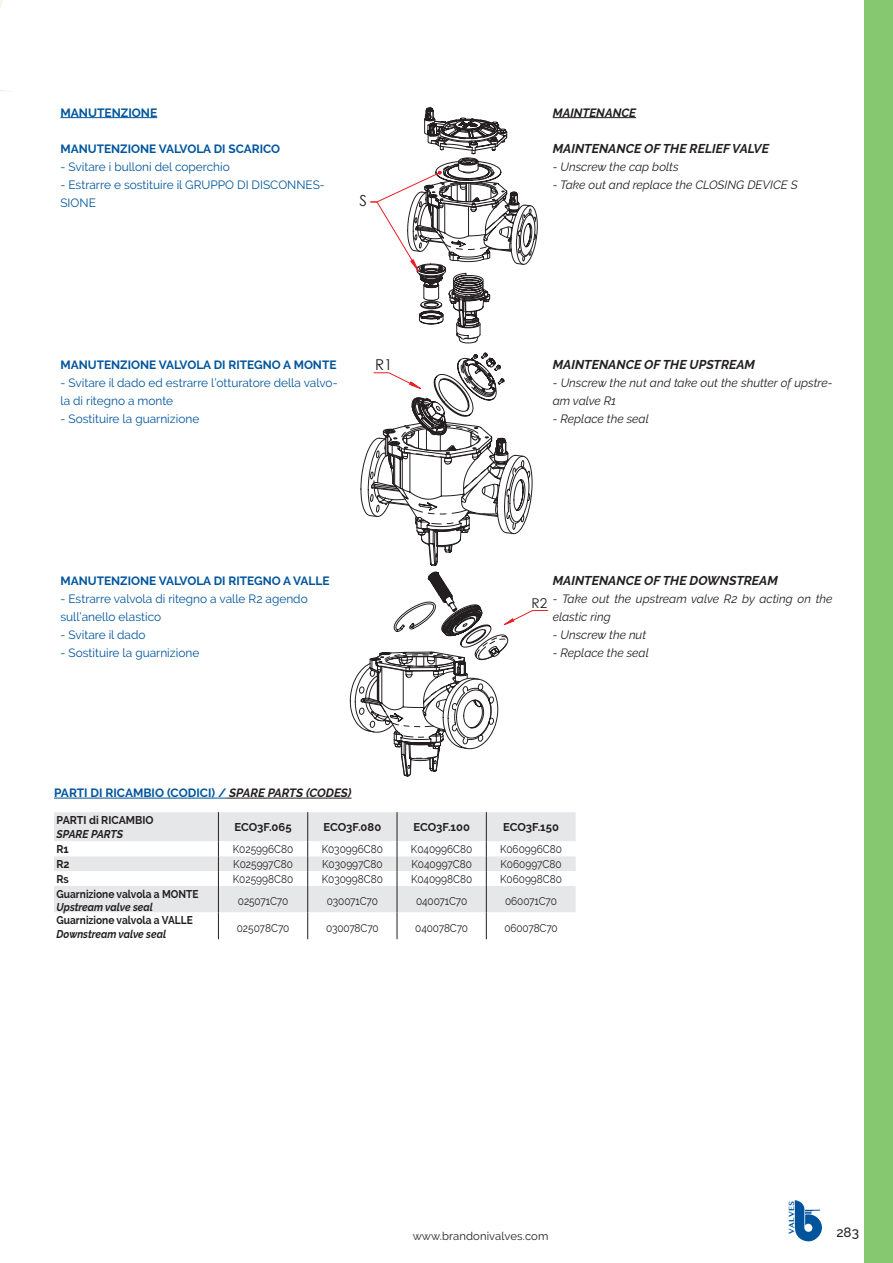
<style>
.page{position:relative;width:893px;height:1263px;background:#fff}
.page>*{position:absolute;margin:0;border:0;box-sizing:border-box;transform-origin:0 0}
.t1{font:15.15px "Century Gothic";color:#231f20}
.t2{font:15px "Century Gothic";color:#231f20}
.t3{font:500 13.5px "Raleway";color:#231f20}
.t4{font:13.5px "Century Gothic";color:#231f20}
.t5{font:italic 700 12.75px "Raleway";color:#231f20}
.t6{font:12px/18px "Raleway";color:#01559d}
.t7{font:italic 12px/18px "Raleway";color:#231f20}
.t8{font:700 12px "Raleway";color:#01559d}
.t9{font:italic 700 12px "Raleway";color:#231f20}
.t10{font:11.25px "Raleway";color:#231f20;scale:.9 1}
.t11{font:700 11.25px "Raleway";color:#231f20;scale:.9 1}
.t12{font:700 11.25px "Raleway";color:#231f20}
.t13{font:italic 700 11.25px "Raleway";color:#231f20;scale:.9 1}
.t14{font:11.25px "Raleway";color:#231f20}
.t15{font:700 11.25px "Raleway";color:#231f20;scale:.95 1}
.t16{font:italic 700 11.25px "Raleway";color:#231f20;scale:.95 1}
.t17{font:700 7.8px "Lao MN";color:#01549b}
.s1{font-style:italic;color:#231f20}
</style>
<div class="page">
<svg style="left:0;top:0;width:10px;height:92px"></svg>
<hr style="left:60px;top:117px;width:97px;height:1px;background:#01559d">
<hr style="left:553px;top:117px;width:83px;height:1px;background:#231f20">
<svg style="left:370px;top:107px;width:168px;height:237px"></svg>
<svg style="left:350px;top:352px;width:198px;height:425px"></svg>
<hr style="left:54px;top:798px;width:172px;height:1px;background:#01559d">
<hr style="left:226px;top:798px;width:126px;height:1px;background:#231f20">
<div style="left:54px;top:812px;width:522px;height:29px;background:#e6e7e9"></div>
<svg style="left:54px;top:841px;width:522px;height:98px"></svg>
<svg style="left:218px;top:812px;width:1px;height:127px"></svg>
<svg style="left:307px;top:812px;width:1px;height:127px"></svg>
<svg style="left:397px;top:812px;width:1px;height:127px"></svg>
<svg style="left:486px;top:812px;width:1px;height:127px"></svg>
<svg style="left:794px;top:1200px;width:28px;height:41px"></svg>
<div style="left:864px;top:0;width:29px;height:1263px;background:#85c86f"></div>
<p class="t8" style="left:60px;top:106px;width:98px">MANUTENZIONE</p>
<p class="t8" style="left:60px;top:142px;width:221px">MANUTENZIONE VALVOLA DI SCARICO</p>
<p class="t6" style="left:60px;top:157px;width:171px">- Svitare i bulloni del coperchio</p>
<p class="t6" style="left:60px;top:175px;width:266px">- Estrarre e sostituire il GRUPPO DI DISCONNES-<br>SIONE</p>
<p class="t1" style="left:359px;top:191px;width:9px">S</p>
<p class="t8" style="left:60px;top:358px;width:278px">MANUTENZIONE VALVOLA DI RITEGNO A MONTE</p>
<p class="t6" style="left:60px;top:373px;width:279px">- Svitare il dado ed estrarre l’otturatore della valvo&shy;la di ritegno a monte</p>
<p class="t6" style="left:60px;top:409px;width:140px">- Sostituire la guarnizione</p>
<p class="t2" style="left:375px;top:355px;width:19px">R1</p>
<p class="t8" style="left:60px;top:574px;width:271px">MANUTENZIONE VALVOLA DI RITEGNO A VALLE</p>
<p class="t6" style="left:60px;top:589px;width:249px">- Estrarre valvola di ritegno a valle R2 agendo sull’anello elastico</p>
<p class="t6" style="left:60px;top:625px;width:87px">- Svitare il dado</p>
<p class="t6" style="left:60px;top:643px;width:140px">- Sostituire la guarnizione</p>
<p class="t9" style="left:553px;top:106px;width:85px">MAINTENANCE</p>
<p class="t5" style="left:553px;top:141px;width:218px">MAINTENANCE OF THE RELIEF VALVE</p>
<p class="t7" style="left:553px;top:157px;width:127px">- Unscrew the cap bolts</p>
<p class="t7" style="left:553px;top:175px;width:246px">- Take out and replace the CLOSING DEVICE S</p>
<p class="t5" style="left:553px;top:357px;width:204px">MAINTENANCE OF THE UPSTREAM</p>
<p class="t7" style="left:553px;top:373px;width:281px">- Unscrew the nut and take out the shutter of upstre&shy;am valve R1</p>
<p class="t7" style="left:553px;top:409px;width:98px">- Replace the seal</p>
<p class="t5" style="left:553px;top:573px;width:227px">MAINTENANCE OF THE DOWNSTREAM</p>
<p class="t7" style="left:553px;top:589px;width:281px">- Take out the upstream valve R2 by acting on the elastic ring</p>
<p class="t7" style="left:553px;top:625px;width:95px">- Unscrew the nut</p>
<p class="t7" style="left:553px;top:643px;width:98px">- Replace the seal</p>
<p class="t4" style="left:531px;top:595px;width:17px">R2</p>
<p class="t8" style="left:54px;top:786px;width:299px">PARTI DI RICAMBIO (CODICI) / <span class="s1">SPARE PARTS (CODES)</span></p>
<p class="t15" style="left:57px;top:814px;width:104px">PARTI di RICAMBIO</p>
<p class="t16" style="left:57px;top:827px;width:72px">SPARE PARTS</p>
<p class="t12" style="left:235px;top:821px;width:59px">ECO3F.065</p>
<p class="t12" style="left:323px;top:821px;width:59px">ECO3F.080</p>
<p class="t12" style="left:413px;top:821px;width:58px">ECO3F.100</p>
<p class="t12" style="left:503px;top:821px;width:57px">ECO3F.150</p>
<p class="t15" style="left:57px;top:843px;width:15px">R1</p>
<p class="t10" style="left:233px;top:843px;width:69px">K025996C80</p>
<p class="t10" style="left:322px;top:843px;width:70px">K030996C80</p>
<p class="t10" style="left:411px;top:843px;width:70px">K040996C80</p>
<p class="t10" style="left:500px;top:843px;width:70px">K060996C80</p>
<p class="t15" style="left:57px;top:858px;width:15px">R2</p>
<p class="t10" style="left:233px;top:858px;width:68px">K025997C80</p>
<p class="t10" style="left:322px;top:858px;width:69px">K030997C80</p>
<p class="t10" style="left:411px;top:858px;width:69px">K040997C80</p>
<p class="t10" style="left:500px;top:858px;width:69px">K060997C80</p>
<p class="t15" style="left:57px;top:873px;width:15px">Rs</p>
<p class="t10" style="left:233px;top:872px;width:69px">K025998C80</p>
<p class="t10" style="left:322px;top:872px;width:70px">K030998C80</p>
<p class="t10" style="left:411px;top:872px;width:70px">K040998C80</p>
<p class="t10" style="left:500px;top:872px;width:70px">K060998C80</p>
<p class="t11" style="left:57px;top:887px;width:159px">Guarnizione valvola a MONTE</p>
<p class="t13" style="left:57px;top:901px;width:109px">Upstream valve seal</p>
<p class="t10" style="left:238px;top:895px;width:57px">025071C70</p>
<p class="t10" style="left:327px;top:895px;width:58px">030071C70</p>
<p class="t10" style="left:416px;top:895px;width:58px">040071C70</p>
<p class="t10" style="left:505px;top:895px;width:59px">060071C70</p>
<p class="t11" style="left:57px;top:914px;width:153px">Guarnizione valvola a VALLE</p>
<p class="t13" style="left:57px;top:927px;width:123px">Downstream valve seal</p>
<p class="t10" style="left:237px;top:921px;width:60px">025078C70</p>
<p class="t10" style="left:326px;top:921px;width:60px">030078C70</p>
<p class="t10" style="left:415px;top:921px;width:60px">040078C70</p>
<p class="t10" style="left:504px;top:921px;width:61px">060078C70</p>
<p class="t17" style="left:787px;top:1233px;width:34px;rotate:-90deg">VALVES</p>
<p class="t14" style="left:413px;top:1229px;width:137px">www.brandonivalves.com</p>
<p class="t3" style="left:836px;top:1225px;width:24px">283</p>
</div>
